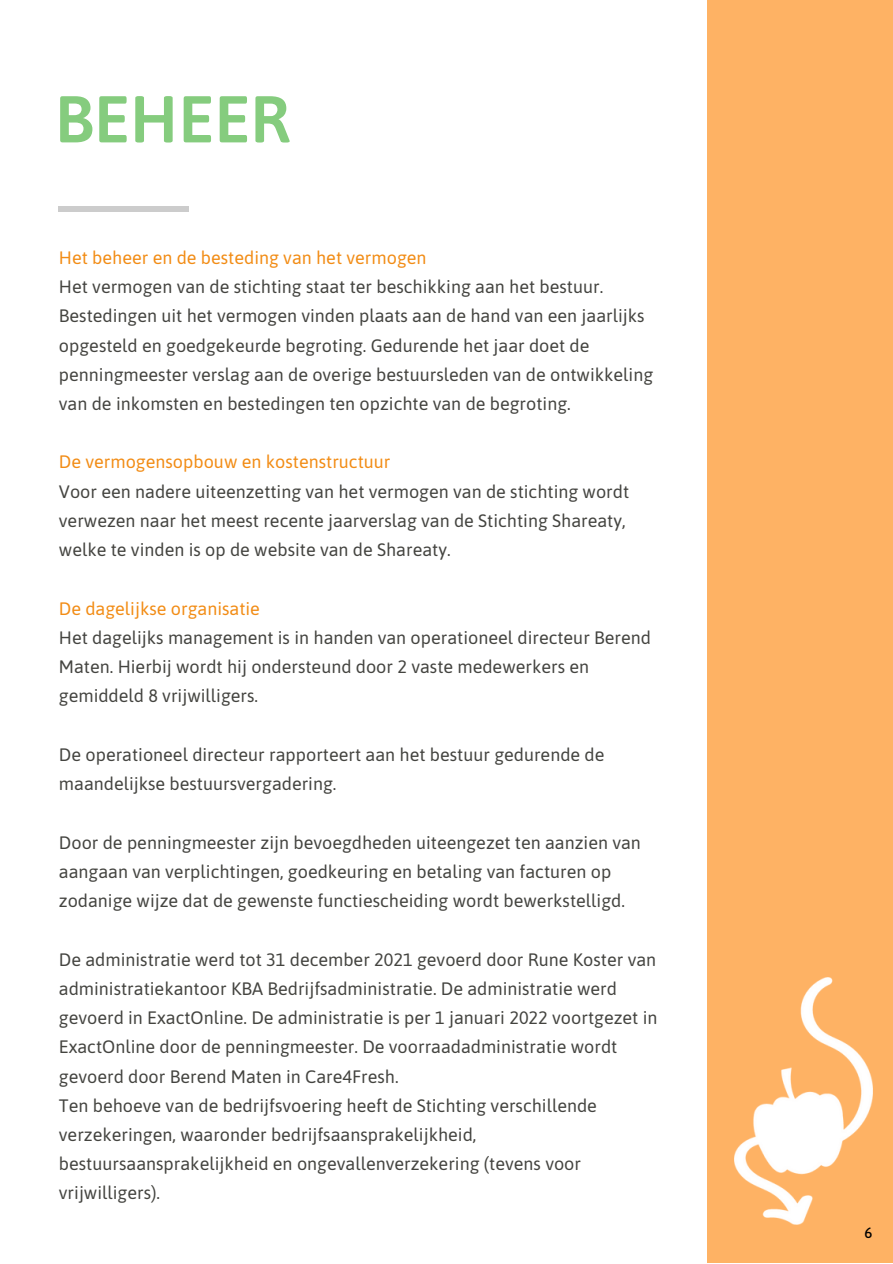
<style>
.page{position:relative;width:893px;height:1264px;background:#fff}
.page>*{position:absolute;margin:0;border:0;box-sizing:border-box;transform-origin:0 0}
.t1{font:600 66px "Asap";color:#85cc7e}
.t2{font:18px/29.2px "Asap";color:#444440}
.t3{font:18px "Asap";color:#f28c15}
.t4{font:500 15px "Asap";color:#000}
</style>
<div class="page">
<div style="left:707px;top:0;width:185px;height:1262px;background:#feb264"></div>
<div style="left:59px;top:206px;width:130px;height:5px;background:#ccc"></div>
<img style="left:734px;top:977px;width:138px;height:247px">
<p class="t1" style="left:55px;top:81px;width:237px">BEHEER</p>
<p class="t3" style="left:59px;top:247px;width:369px">Het beheer en de besteding van het vermogen</p>
<p class="t2" style="left:59px;top:272px;width:595px">Het vermogen van de stichting staat ter beschikking aan het bestuur.<br>Bestedingen uit het vermogen vinden plaats aan de hand van een jaarlijks opgesteld en goedgekeurde begroting. Gedurende het jaar doet de penningmeester verslag aan de overige bestuursleden van de ontwikkeling van de inkomsten en bestedingen ten opzichte van de begroting.</p>
<p class="t3" style="left:59px;top:451px;width:333px">De vermogensopbouw en kostenstructuur</p>
<p class="t2" style="left:59px;top:476px;width:571px">Voor een nadere uiteenzetting van het vermogen van de stichting wordt verwezen naar het meest recente jaarverslag van de Stichting Shareaty, welke te vinden is op de website van de Shareaty.</p>
<p class="t3" style="left:59px;top:598px;width:202px">De dagelijkse organisatie</p>
<p class="t2" style="left:59px;top:622px;width:593px">Het dagelijks management is in handen van operationeel directeur Berend<br>Maten. Hierbij wordt hij ondersteund door 2 vaste medewerkers en gemiddeld 8 vrijwilligers.</p>
<p class="t2" style="left:59px;top:739px;width:547px">De operationeel directeur rapporteert aan het bestuur gedurende de maandelijkse bestuursvergadering.</p>
<p class="t2" style="left:59px;top:827px;width:583px">Door de penningmeester zijn bevoegdheden uiteengezet ten aanzien van aangaan van verplichtingen, goedkeuring en betaling van facturen op zodanige wijze dat de gewenste functiescheiding wordt bewerkstelligd.</p>
<p class="t2" style="left:59px;top:944px;width:600px">De administratie werd tot 31 december 2021 gevoerd door Rune Koster van administratiekantoor KBA Bedrijfsadministratie. De administratie werd gevoerd in ExactOnline. De administratie is per 1 januari 2022 voortgezet in ExactOnline door de penningmeester. De voorraadadministratie wordt gevoerd door Berend Maten in Care4Fresh.</p>
<p class="t2" style="left:59px;top:1090px;width:539px">Ten behoeve van de bedrijfsvoering heeft de Stichting verschillende verzekeringen, waaronder bedrijfsaansprakelijkheid, bestuursaansprakelijkheid en ongevallenverzekering (tevens voor vrijwilligers).</p>
<p class="t4" style="left:864px;top:1223px;width:10px">6</p>
</div>
